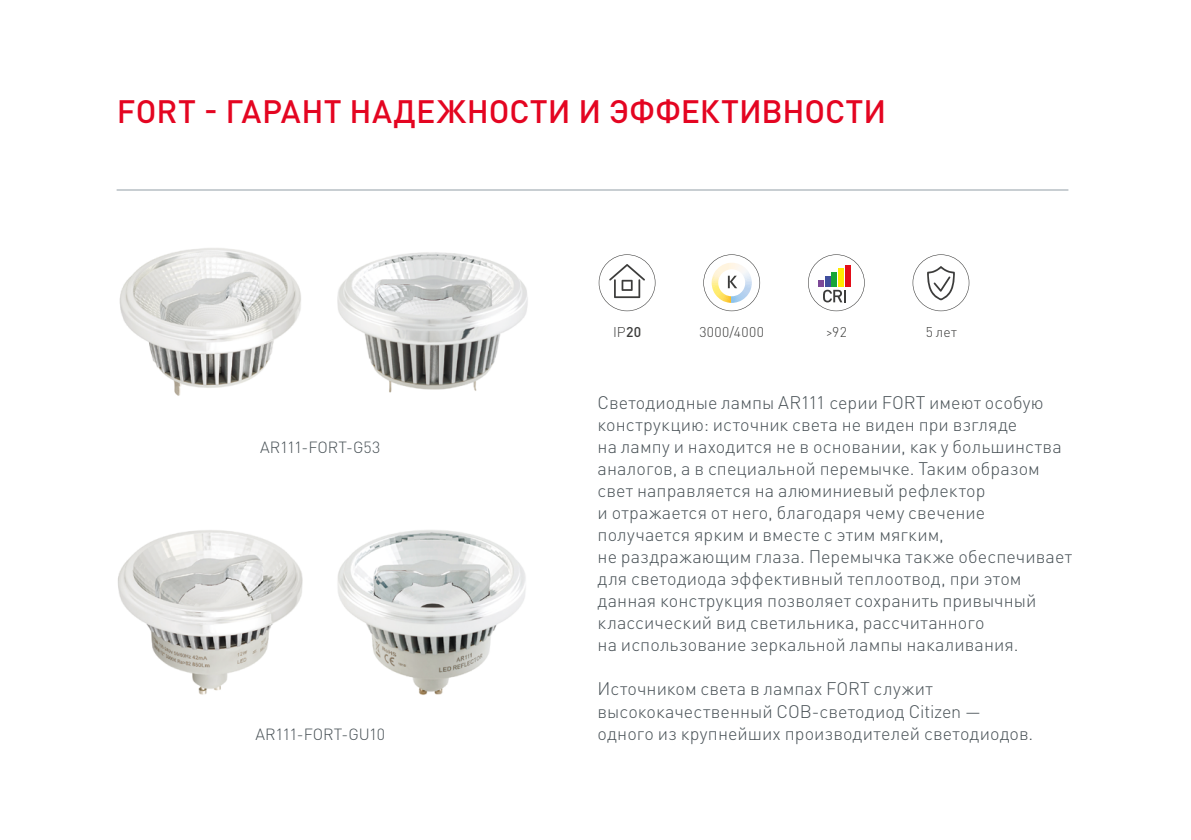
<style>
.page{position:relative;width:1191px;height:840px;background:#fff}
.page>*{position:absolute;margin:0;border:0;box-sizing:border-box;transform-origin:0 0}
.t1{font:500 32px "DIN Pro";letter-spacing:.005em;color:#e40521}
.t2{font:300 18px/22px "DIN Pro";letter-spacing:.005em;color:#485156}
.t3{font:300 16px "DIN Pro";letter-spacing:-.005em;color:#485156}
.t4{font:300 14px "DIN Pro";letter-spacing:.025em;color:#3c3c3b}
.s1{font-weight:500}
</style>
<div class="page">
<img style="left:337px;top:252px;width:191px;height:141px">
<img style="left:119px;top:248px;width:182px;height:148px">
<hr style="left:117px;top:189px;width:951px;height:2px;background:#c8ced2">
<img style="left:118px;top:530px;width:408px;height:165px">
<svg style="left:599px;top:254px;width:56px;height:57px"></svg>
<svg style="left:703px;top:254px;width:57px;height:57px"></svg>
<svg style="left:808px;top:254px;width:56px;height:57px"></svg>
<svg style="left:912px;top:254px;width:57px;height:57px"></svg>
<p class="t1" style="left:117px;top:89px;width:771px">FORT - ГАРАНТ НАДЕЖНОСТИ И ЭФФЕКТИВНОСТИ</p>
<p class="t3" style="left:260px;top:436px;width:122px">AR111-FORT-G53</p>
<p class="t3" style="left:255px;top:722px;width:131px">AR111-FORT-GU10</p>
<p class="t4" style="left:613px;top:322px;width:30px">IP<span class="s1">20</span></p>
<p class="t4" style="left:699px;top:322px;width:66px">3000/4000</p>
<p class="t4" style="left:825px;top:322px;width:23px">&gt;92</p>
<p class="t4" style="left:925px;top:322px;width:33px">5 лет</p>
<p class="t2" style="left:597px;top:390px;width:476px">Светодиодные лампы AR111 серии FORT имеют особую конструкцию: источник света не виден при взгляде<br>на лампу и находится не в основании, как у большинства аналогов, а в специальной перемычке. Таким образом свет направляется на алюминиевый рефлектор<br>и отражается от него, благодаря чему свечение получается ярким и вместе с этим мягким,<br>не раздражающим глаза. Перемычка также обеспечивает для светодиода эффективный теплоотвод, при этом данная конструкция позволяет сохранить привычный классический вид светильника, рассчитанного<br>на использование зеркальной лампы накаливания.</p>
<p class="t2" style="left:597px;top:676px;width:437px">Источником света в лампах FORT служит высококачественный COB-светодиод Citizen — одного из крупнейших производителей светодиодов.</p>
</div>
